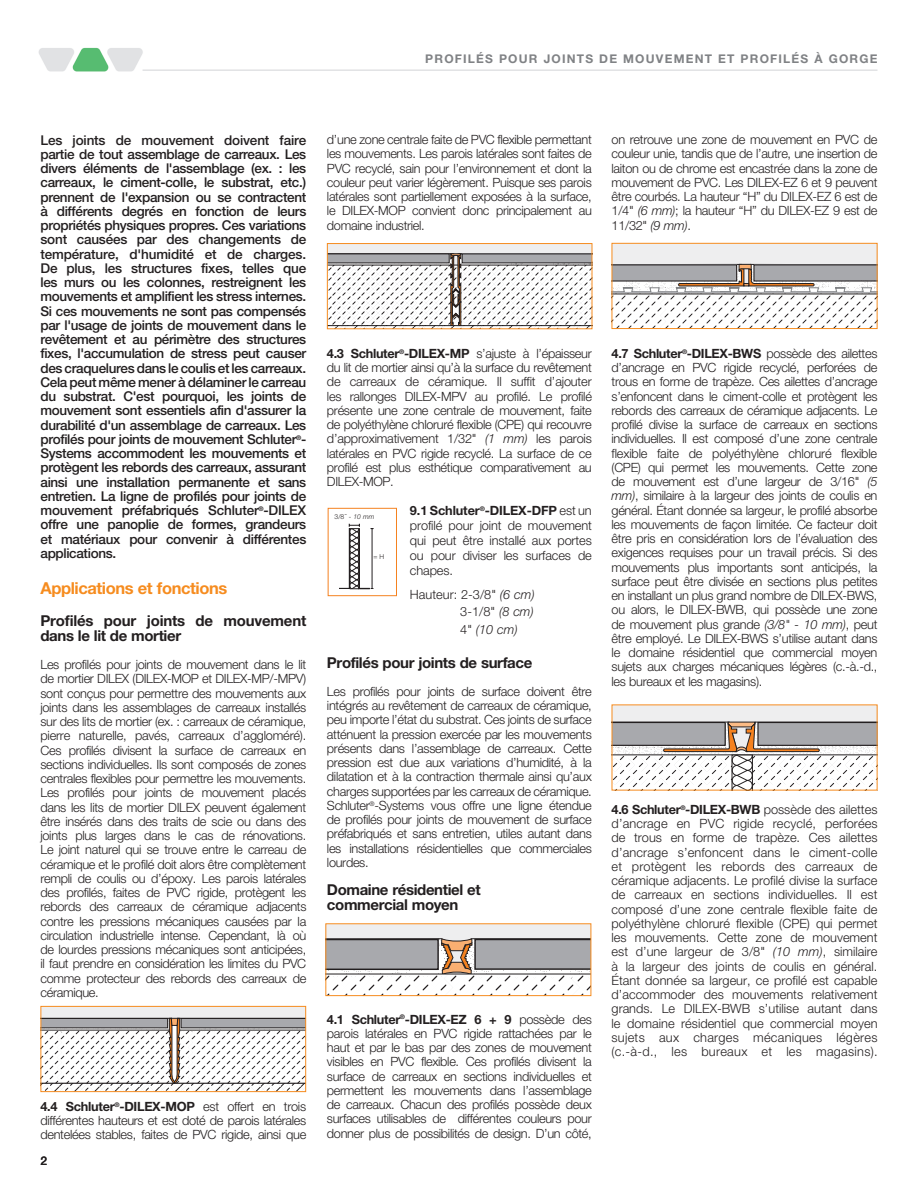
<style>
.page{position:relative;width:918px;height:1188px;background:#fff}
.page>*{position:absolute;margin:0;border:0;box-sizing:border-box;transform-origin:0 0}
.t1{font:700 16.5px "Helvetica Neue LT Pro";letter-spacing:-.025em;color:#f68c1f}
.t2{font:700 15px/15px "Helvetica Neue LT Pro";letter-spacing:-.025em;color:#231f20}
.t3{font:500 13.5px/14.2px "Helvetica Neue LT Pro";letter-spacing:-.02em;color:#231f20;text-align:justify}
.t4{font:300 12.75px/14.2px "Helvetica Neue LT Pro";letter-spacing:-.025em;color:#231f20;text-align:justify}
.t5{font:700 12px "Helvetica Neue LT Pro";letter-spacing:.1em;color:#808285}
.t6{font:500 12px "Helvetica Neue LT Pro";color:#231f20}
.t7{font:300 6.75px "Helvetica Neue LT Pro";color:#231f20}
.s1{font-weight:700}
.s2{font-style:italic}
</style>
<div class="page">
<img style="left:38px;top:47px;width:105px;height:25px">
<hr style="left:143px;top:69px;width:734px;height:2px;background:#e1e2e4">
<div style="left:41px;top:1006px;width:265px;height:86px;background:#eeeeef"></div>
<svg style="left:42px;top:1018px;width:262px;height:72px"></svg>
<div style="left:40px;top:1006px;width:266px;height:86px;border:1px solid #f68c1f"></div>
<div style="left:327px;top:244px;width:265px;height:85px;background:#eeeeef"></div>
<svg style="left:329px;top:253px;width:261px;height:74px;background:#d4d3d3"></svg>
<div style="left:327px;top:243px;width:265px;height:86px;border:1px solid #f68c1f"></div>
<div style="left:326px;top:924px;width:265px;height:72px;background:#eeeeef"></div>
<svg style="left:327px;top:938px;width:262px;height:36px;background:#a6a1a0"></svg>
<svg style="left:327px;top:975px;width:262px;height:19px;background:#f2f2f2"></svg>
<hr style="left:326px;top:974px;width:265px;height:1px;background:#231f20">
<div style="left:325px;top:923px;width:266px;height:73px;border:1px solid #f68c1f"></div>
<div style="left:612px;top:243px;width:265px;height:86px;background:#eeeeef"></div>
<svg style="left:614px;top:295px;width:262px;height:32px;background:#f0f0f0"></svg>
<hr style="left:612px;top:294px;width:265px;height:1px;background:#231f20">
<svg style="left:614px;top:264px;width:262px;height:30px;background:#aca8a7"></svg>
<hr style="left:612px;top:292px;width:137px;height:1px;background:#a8a9ad">
<div style="left:612px;top:243px;width:266px;height:86px;border:1px solid #f68c1f"></div>
<div style="left:612px;top:705px;width:265px;height:85px;background:#eeeeef"></div>
<svg style="left:612px;top:722px;width:265px;height:69px;background:#ccc7c4"></svg>
<svg style="left:339px;top:524px;width:35px;height:66px"></svg>
<div style="left:328px;top:508px;width:69px;height:88px;border:1px solid #f58220"></div>
<p class="t5" style="left:425px;top:51px;width:454px">PROFILÉS POUR JOINTS DE MOUVEMENT ET PROFILÉS À GORGE</p>
<p class="t3" style="left:40px;top:133px;width:267px">Les joints de mouvement doivent faire partie de tout assemblage de carreaux. Les divers éléments de l'assemblage (ex. : les carreaux, le ciment-colle, le substrat, etc.) prennent de l'expansion ou se contractent à différents degrés en fonction de leurs propriétés physiques propres. Ces variations sont causées par des changements de température, d'humidité et de charges.<br>De plus, les structures fixes, telles que les murs ou les colonnes, restreignent les mouvements et amplifient les stress internes.<br>Si ces mouvements ne sont pas compensés par l'usage de joints de mouvement dans le revêtement et au périmètre des structures fixes, l'accumulation de stress peut causer des craquelures dans le coulis et les carreaux.<br>Cela peut même mener à délaminer le carreau du substrat. C'est pourquoi, les joints de mouvement sont essentiels afin d'assurer la durabilité d'un assemblage de carreaux. Les profilés pour joints de mouvement Schluter<sup>®</sup>- Systems accommodent les mouvements et protègent les rebords des carreaux, assurant ainsi une installation permanente et sans entretien. La ligne de profilés pour joints de mouvement préfabriqués Schluter<sup>®</sup>-DILEX offre une panoplie de formes, grandeurs et matériaux pour convenir à différentes applications.</p>
<p class="t1" style="left:40px;top:578px;width:188px">Applications et fonctions</p>
<p class="t2" style="left:40px;top:613px;width:267px">Profilés pour joints de mouvement dans le lit de mortier</p>
<p class="t4" style="left:40px;top:657px;width:267px">Les profilés pour joints de mouvement dans le lit de mortier DILEX (DILEX-MOP et DILEX-MP/-MPV) sont conçus pour permettre des mouvements aux joints dans les assemblages de carreaux installés sur des lits de mortier (ex. : carreaux de céramique, pierre naturelle, pavés, carreaux d’aggloméré).<br>Ces profilés divisent la surface de carreaux en sections individuelles. Ils sont composés de zones centrales flexibles pour permettre les mouvements.<br>Les profilés pour joints de mouvement placés dans les lits de mortier DILEX peuvent également être insérés dans des traits de scie ou dans des joints plus larges dans le cas de rénovations.<br>Le joint naturel qui se trouve entre le carreau de céramique et le profilé doit alors être complètement rempli de coulis ou d’époxy. Les parois latérales des profilés, faites de PVC rigide, protègent les rebords des carreaux de céramique adjacents contre les pressions mécaniques causées par la circulation industrielle intense. Cependant, là où de lourdes pressions mécaniques sont anticipées, il faut prendre en considération les limites du PVC comme protecteur des rebords des carreaux de céramique.</p>
<p class="t4" style="left:40px;top:1099px;width:267px"><span class="s1">4.4 Schluter</span><sup>®</sup><span class="s1">-DILEX-MOP</span> est offert en trois différentes hauteurs et est doté de parois latérales dentelées stables, faites de PVC rigide, ainsi que</p>
<p class="t6" style="left:40px;top:1154px;width:8px">2</p>
<p class="t4" style="left:327px;top:132px;width:266px">d’une zone centrale faite de PVC flexible permettant les mouvements. Les parois latérales sont faites de PVC recyclé, sain pour l’environnement et dont la couleur peut varier légèrement. Puisque ses parois latérales sont partiellement exposées à la surface, le DILEX-MOP convient donc principalement au domaine industriel.</p>
<p class="t4" style="left:612px;top:132px;width:267px">on retrouve une zone de mouvement en PVC de couleur unie, tandis que de l’autre, une insertion de laiton ou de chrome est encastrée dans la zone de mouvement de PVC. Les DILEX-EZ 6 et 9 peuvent être courbés. La hauteur “H” du DILEX-EZ 6 est de 1/4" <span class="s2">(6 mm)</span>; la hauteur “H” du DILEX-EZ 9 est de 11/32" <span class="s2">(9 mm)</span>.</p>
<p class="t4" style="left:327px;top:346px;width:267px"><span class="s1">4.3 Schluter</span><sup>®</sup><span class="s1">-DILEX-MP</span> s’ajuste à l’épaisseur du lit de mortier ainsi qu’à la surface du revêtement de carreaux de céramique. Il suffit d’ajouter les rallonges DILEX-MPV au profilé. Le profilé présente une zone centrale de mouvement, faite de polyéthylène chloruré flexible (CPE) qui recouvre d’approximativement 1/32" <span class="s2">(1 mm)</span> les parois latérales en PVC rigide recyclé. La surface de ce profilé est plus esthétique comparativement au DILEX-MOP.</p>
<p class="t4" style="left:410px;top:503px;width:183px;line-height:15px"><span class="s1">9.1 Schluter</span><sup>®</sup><span class="s1">-DILEX-DFP</span> est un profilé pour joint de mouvement qui peut être installé aux portes ou pour diviser les surfaces de chapes.</p>
<p class="t4" style="left:460px;top:586px;width:76px;line-height:17.2px;text-indent:-50px">Hauteur: 2-3/8" <span class="s2">(6 cm)<br></span>3-1/8" <span class="s2">(8 cm)<br></span>4" <span class="s2">(10 cm)</span></p>
<p class="t2" style="left:327px;top:655px;width:207px">Profilés pour joints de surface</p>
<p class="t4" style="left:327px;top:684px;width:266px">Les profilés pour joints de surface doivent être intégrés au revêtement de carreaux de céramique, peu importe l’état du substrat. Ces joints de surface atténuent la pression exercée par les mouvements présents dans l’assemblage de carreaux. Cette pression est due aux variations d’humidité, à la dilatation et à la contraction thermale ainsi qu’aux charges supportées par les carreaux de céramique.<br>Schluter<sup>®</sup>-Systems vous offre une ligne étendue de profilés pour joints de mouvement de surface préfabriqués et sans entretien, utiles autant dans les installations résidentielles que commerciales lourdes.</p>
<p class="t2" style="left:327px;top:881px;width:155px">Domaine résidentiel et commercial moyen</p>
<p class="t7" style="left:335px;top:512px;width:41px">3/8´´ - <span class="s2">10 mm</span></p>
<p class="t7" style="left:373px;top:552px;width:12px">= H</p>
<p class="t4" style="left:327px;top:1012px;width:266px"><span class="s1">4.1 Schluter</span><sup>®</sup><span class="s1">-DILEX-EZ 6 + 9</span> possède des parois latérales en PVC rigide rattachées par le haut et par le bas par des zones de mouvement visibles en PVC flexible. Ces profilés divisent la surface de carreaux en sections individuelles et permettent les mouvements dans l’assemblage de carreaux. Chacun des profilés possède deux surfaces utilisables de différentes couleurs pour donner plus de possibilités de design. D’un côté,</p>
<p class="t4" style="left:612px;top:346px;width:267px"><span class="s1">4.7 Schluter</span><sup>®</sup><span class="s1">-DILEX-BWS</span> possède des ailettes d’ancrage en PVC rigide recyclé, perforées de trous en forme de trapèze. Ces ailettes d’ancrage s’enfoncent dans le ciment-colle et protègent les rebords des carreaux de céramique adjacents. Le profilé divise la surface de carreaux en sections individuelles. Il est composé d’une zone centrale flexible faite de polyéthylène chloruré flexible (CPE) qui permet les mouvements. Cette zone de mouvement est d’une largeur de 3/16" <span class="s2">(5 mm)</span>, similaire à la largeur des joints de coulis en général. Étant donnée sa largeur, le profilé absorbe les mouvements de façon limitée. Ce facteur doit être pris en considération lors de l’évaluation des exigences requises pour un travail précis. Si des mouvements plus importants sont anticipés, la surface peut être divisée en sections plus petites en installant un plus grand nombre de DILEX-BWS, ou alors, le DILEX-BWB, qui possède une zone de mouvement plus grande <span class="s2">(3/8" - 10 mm)</span>, peut être employé. Le DILEX-BWS s’utilise autant dans le domaine résidentiel que commercial moyen sujets aux charges mécaniques légères (c.-à.-d., les bureaux et les magasins).</p>
<p class="t4" style="left:612px;top:802px;width:268px"><span class="s1">4.6 Schluter</span><sup>®</sup><span class="s1">-DILEX-BWB</span> possède des ailettes d’ancrage en PVC rigide recyclé, perforées de trous en forme de trapèze. Ces ailettes d’ancrage s’enfoncent dans le ciment-colle et protègent les rebords des carreaux de céramique adjacents. Le profilé divise la surface de carreaux en sections individuelles. Il est composé d’une zone centrale flexible faite de polyéthylène chloruré flexible (CPE) qui permet les mouvements. Cette zone de mouvement est d’une largeur de 3/8" <span class="s2">(10 mm)</span>, similaire à la largeur des joints de coulis en général.<br>Étant donnée sa largeur, ce profilé est capable d’accommoder des mouvements relativement grands. Le DILEX-BWB s’utilise autant dans le domaine résidentiel que commercial moyen sujets aux charges mécaniques légères (c.-à-d., les bureaux et les magasins).</p>
</div>
